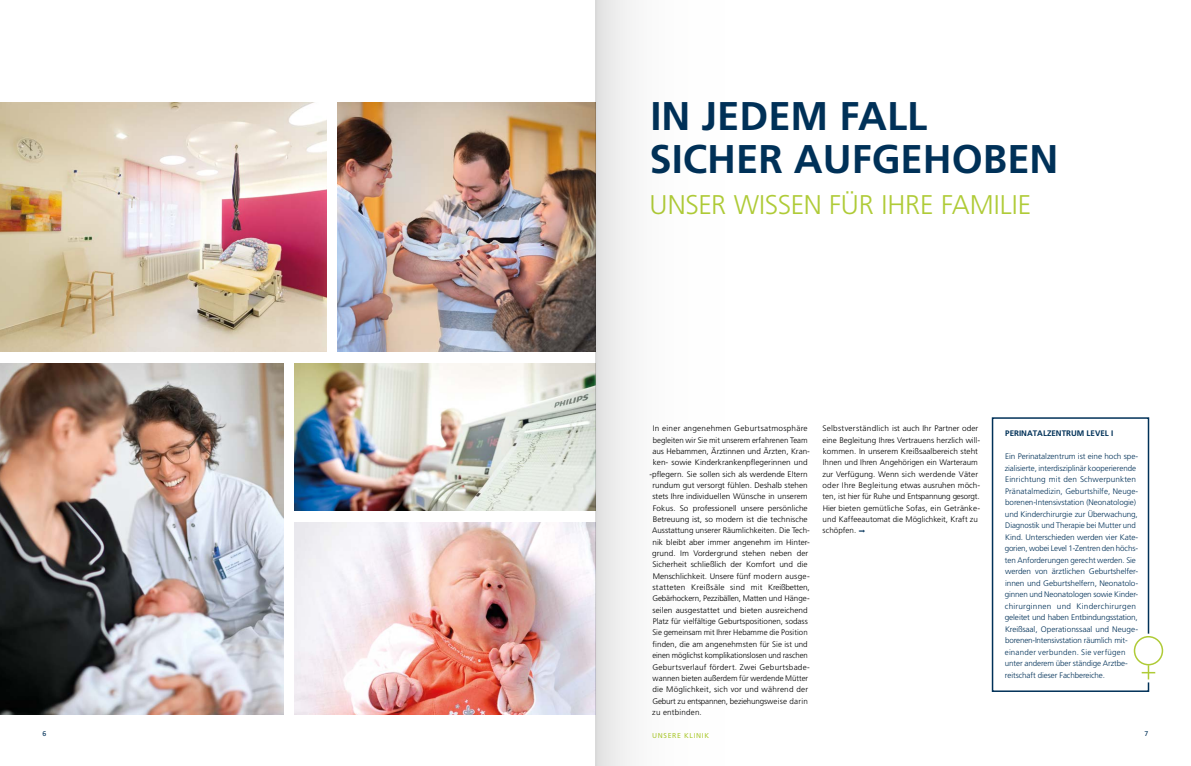
<style>
.page{position:relative;width:1191px;height:766px;background:#fff}
.page>*{position:absolute;margin:0;border:0;box-sizing:border-box;transform-origin:0 0}
.t1{font:700 40px/43px "Frutiger";color:#003158}
.t2{font:300 27px "Frutiger";letter-spacing:-.005em;color:#afcb37}
.t3{font:300 8px/11.3px "Frutiger";color:#000}
.t4{font:300 8px/11.5px "Frutiger";letter-spacing:-.01em;color:#003158}
.t5{font:300 8px "Frutiger";letter-spacing:-.02em;color:#000}
.t6{font:300 8px "Frutiger";letter-spacing:.03em;color:#000}
.t7{font:300 8px "Frutiger";letter-spacing:.025em;color:#000}
.t8{font:300 8px "Frutiger";letter-spacing:.02em;color:#000}
.t9{font:700 8px "Frutiger";color:#003158}
.t10{font:7px "Frutiger CE";letter-spacing:.09em;color:#afcb37}
.t11{font:7px "Frutiger CE";color:#003158}
</style>
<div class="page">
<img style="left:0;top:102px;width:326px;height:249px">
<img style="left:295px;top:522px;width:300px;height:192px">
<img style="left:337px;top:102px;width:258px;height:249px">
<img style="left:295px;top:363px;width:300px;height:147px">
<img style="left:0;top:363px;width:283px;height:351px">
<svg style="left:991px;top:417px;width:159px;height:275px"></svg>
<div style="left:1133px;top:635px;width:30px;height:30px;border:2px solid #afcb37;border-radius:50%"></div>
<svg style="left:1141px;top:665px;width:14px;height:14px"></svg>
<div style="left:595px;top:0;width:177px;height:765px;background:linear-gradient(to right,#ededed,#fff)"></div>
<h1 class="t1" style="left:649px;top:95px;width:410px">IN JEDEM FALL<br>SICHER AUFGEHOBEN</h1>
<h2 class="t2" style="left:649px;top:189px;width:383px">UNSER WISSEN FÜR IHRE FAMILIE</h2>
<p class="t6" style="left:653px;top:424px;width:156px">In einer angenehmen Geburtsatmosphäre</p>
<p class="t3" style="left:653px;top:434px;width:156px">begleiten wir Sie mit unserem erfahrenen Team</p>
<p class="t3" style="left:652px;top:445px;width:159px">aus Hebammen, Ärztinnen und Ärzten, Kran-</p>
<p class="t3" style="left:653px;top:457px;width:156px">ken- sowie Kinderkrankenpflegerinnen und</p>
<p class="t3" style="left:649px;top:468px;width:160px">-pflegern. Sie sollen sich als werdende Eltern</p>
<p class="t3" style="left:652px;top:479px;width:157px">rundum gut versorgt fühlen. Deshalb stehen</p>
<p class="t3" style="left:652px;top:491px;width:157px">stets Ihre individuellen Wünsche in unserem</p>
<p class="t3" style="left:653px;top:502px;width:156px">Fokus. So professionell unsere persönliche</p>
<p class="t3" style="left:653px;top:513px;width:156px">Betreuung ist, so modern ist die technische</p>
<p class="t3" style="left:652px;top:525px;width:159px">Ausstattung unserer Räumlichkeiten. Die Tech-</p>
<p class="t3" style="left:652px;top:536px;width:159px">nik bleibt aber immer angenehm im Hinter-</p>
<p class="t3" style="left:652px;top:547px;width:157px">grund. Im Vordergrund stehen neben der</p>
<p class="t3" style="left:652px;top:559px;width:157px">Sicherheit schließlich der Komfort und die</p>
<p class="t3" style="left:652px;top:570px;width:159px">Menschlichkeit. Unsere fünf modern ausge-</p>
<p class="t8" style="left:652px;top:582px;width:159px">statteten Kreißsäle sind mit Kreißbetten,</p>
<p class="t5" style="left:652px;top:594px;width:159px">Gebärhockern, Pezzibällen, Matten und Hänge-</p>
<p class="t3" style="left:652px;top:604px;width:157px">seilen ausgestattet und bieten ausreichend</p>
<p class="t3" style="left:652px;top:615px;width:157px">Platz für vielfältige Geburtspositionen, sodass</p>
<p class="t3" style="left:652px;top:627px;width:157px">Sie gemeinsam mit Ihrer Hebamme die Position</p>
<p class="t3" style="left:652px;top:638px;width:157px">finden, die am angenehmsten für Sie ist und</p>
<p class="t3" style="left:652px;top:649px;width:157px">einen möglichst komplikationslosen und raschen</p>
<p class="t6" style="left:652px;top:662px;width:158px">Geburtsverlauf fördert. Zwei Geburtsbade-</p>
<p class="t3" style="left:652px;top:672px;width:157px">wannen bieten außerdem für werdende Mütter</p>
<p class="t7" style="left:652px;top:684px;width:157px">die Möglichkeit, sich vor und während der</p>
<p class="t5" style="left:652px;top:696px;width:157px">Geburt zu entspannen, beziehungsweise darin</p>
<p class="t7" style="left:652px;top:707px;width:51px">zu entbinden.</p>
<p class="t3" style="left:822px;top:423px;width:159px">Selbstverständlich ist auch Ihr Partner oder eine Begleitung Ihres Vertrauens herzlich will&shy;kommen. In unserem Kreißsaalbereich steht Ihnen und Ihren Angehörigen ein Warteraum zur Verfügung. Wenn sich werdende Väter oder Ihre Begleitung etwas ausruhen möch&shy;ten, ist hier für Ruhe und Entspannung gesorgt.<br>Hier bieten gemütliche Sofas, ein Getränke&shy;und Kaffeeautomat die Möglichkeit, Kraft zu schöpfen.</p>
<p class="t9" style="left:1005px;top:428px;width:110px">PERINATALZENTRUM LEVEL I</p>
<p class="t4" style="left:1004px;top:450px;width:135px">Ein Perinatalzentrum ist eine hoch spe&shy;zialisierte, interdisziplinär kooperierende Einrichtung mit den Schwerpunkten Pränatalmedizin, Geburtshilfe, Neuge&shy;borenen-Intensivstation (Neonatologie) und Kinderchirurgie zur Überwachung, Diagnostik und Therapie bei Mutter und Kind. Unterschieden werden vier Kate-- gorien, wobei Level 1-Zentren den höchs&shy;ten Anforderungen gerecht werden. Sie werden von ärztlichen Geburtshelfer&shy;innen und Geburtshelfern, Neonatolo&shy;ginnen und Neonatologen sowie Kinder&shy;chirurginnen und Kinderchirurgen geleitet und haben Entbindungsstation, Kreißsaal, Operationssaal und Neuge&shy;borenen-Intensivstation räumlich mit&shy;einander verbunden. Sie verfügen unter anderem über ständige Arztbe&shy;reitschaft dieser Fachbereiche.</p>
<p class="t11" style="left:43px;top:729px;width:5px">6</p>
<p class="t10" style="left:652px;top:731px;width:58px">UNSERE KLINIK</p>
<p class="t11" style="left:1144px;top:729px;width:5px">7</p>
</div>
